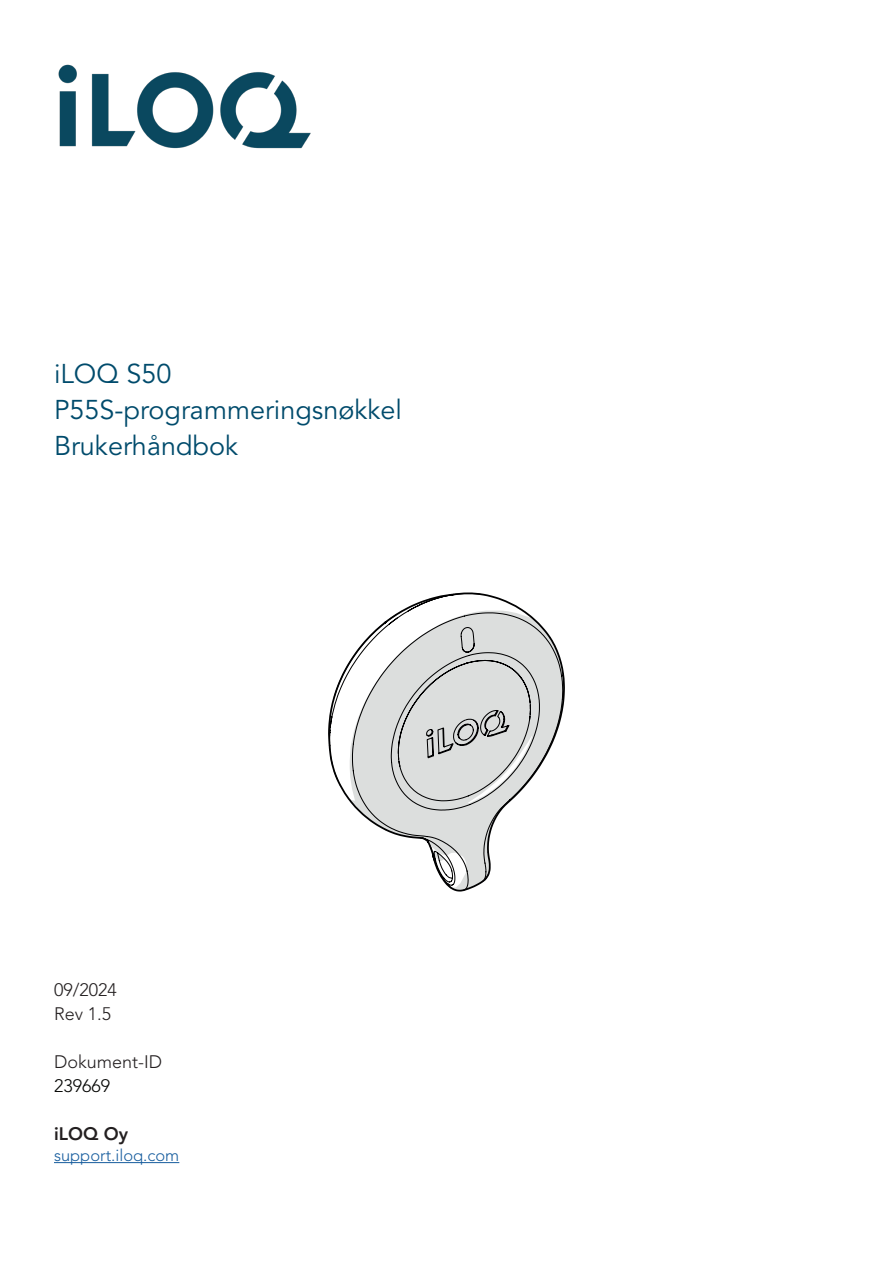
<style>
.page{position:relative;width:893px;height:1263px;background:#fff}
.page>*{position:absolute;margin:0;border:0;box-sizing:border-box;transform-origin:0 0}
.t1{font:27px/36px "Avenir LT Pro";color:#004b6c}
.t2{font:300 18px/24px "Avenir LT Pro";color:#231f20}
.t3{font:300 18px "Avenir LT Pro";color:#040503}
.t4{font:800 18px "Avenir LT Pro";color:#231f20}
.t5{font:300 16.5px "Avenir LT Pro";color:#175d9e}
</style>
<div class="page">
<svg style="left:328px;top:592px;width:237px;height:300px"></svg>
<img style="left:58px;top:64px;width:253px;height:85px">
<hr style="left:54px;top:1162px;width:125px;height:1px;background:#175d9e">
<p class="t1" style="left:54px;top:356px;width:350px">iLOQ S50<br>P55S-programmeringsnøkkel<br>Brukerhåndbok</p>
<p class="t2" style="left:54px;top:978px;width:64px">09/2024<br>Rev 1.5</p>
<p class="t2" style="left:54px;top:1050px;width:110px">Dokument-ID</p>
<p class="t3" style="left:54px;top:1075px;width:58px">239669</p>
<p class="t4" style="left:54px;top:1123px;width:76px">iLOQ Oy</p>
<p class="t5" style="left:54px;top:1145px;width:127px">support.iloq.com</p>
</div>
